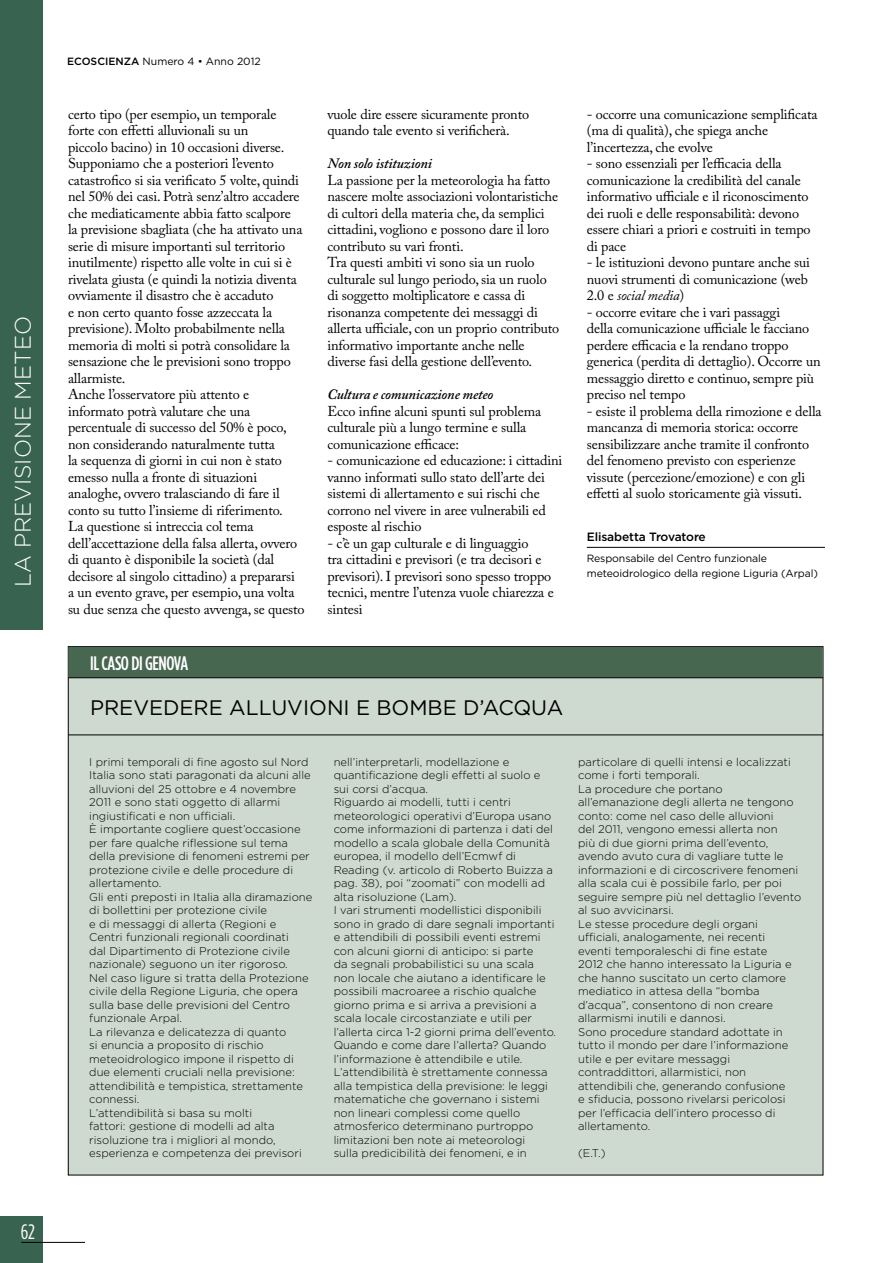
<style>
.page{position:relative;width:893px;height:1263px;background:#fff}
.page>*{position:absolute;margin:0;border:0;box-sizing:border-box;transform-origin:0 0}
.t1{font:300 22.5px "Gotham HTF";color:#fff}
.t2{font:21px "Gotham";color:#000}
.t3{font:21px "Gotham Condensed";color:#fff}
.t4{font:500 19.5px "Gotham Condensed";color:#fff}
.t5{font:14.25px/16.5px "Adobe Caslon Pro";letter-spacing:-.01em;color:#000}
.t6{font:italic 600 14.25px "Adobe Caslon Pro";letter-spacing:-.01em;color:#000}
.t7{font:500 12px "Gotham";letter-spacing:-.01em;color:#000}
.t8{font:300 11.25px/13.5px "Gotham HTF";color:#000}
.t9{font:10.5px/15px "Gotham";letter-spacing:-.01em;color:#000}
.s1{font-weight:500}
.s2{font-style:italic}
</style>
<div class="page">
<div style="left:0;top:1216px;width:43px;height:47px;background:#386351"></div>
<hr style="left:21px;top:1242px;width:64px;height:1px;background:#000">
<div style="left:0;top:0;width:43px;height:629px;background:#386351"></div>
<div style="left:68px;top:677px;width:755px;height:498px;background:#ced9d0"></div>
<hr style="left:587px;top:547px;width:238px;height:1px;background:#000">
<div style="left:68px;top:647px;width:755px;height:31px;background:#476751"></div>
<hr style="left:68px;top:735px;width:755px;height:1px;background:#000">
<hr style="left:68px;top:677px;width:755px;height:1px;background:#000">
<h1 class="t1" style="left:11px;top:587px;width:272px;rotate:-90deg">la previsione meteo</h1>
<h2 class="t3" style="left:21px;top:1221px;width:16px">62</h2>
<p class="t9" style="left:67px;top:54px;width:195px"><span class="s1">ecoscienza</span> Numero 4 • Anno 2012</p>
<p class="t5" style="left:68px;top:105px;width:238px">certo tipo (per esempio, un temporale forte con effetti alluvionali su un<br>piccolo bacino) in 10 occasioni diverse.<br>Supponiamo che a posteriori l’evento catastrofico si sia verificato 5 volte, quindi nel 50% dei casi. Potrà senz’altro accadere che mediaticamente abbia fatto scalpore<br>la previsione sbagliata (che ha attivato una serie di misure importanti sul territorio inutilmente) rispetto alle volte in cui si è rivelata giusta (e quindi la notizia diventa ovviamente il disastro che è accaduto<br>e non certo quanto fosse azzeccata la previsione). Molto probabilmente nella memoria di molti si potrà consolidare la sensazione che le previsioni sono troppo allarmiste.<br>Anche l’osservatore più attento e informato potrà valutare che una percentuale di successo del 50% è poco, non considerando naturalmente tutta<br>la sequenza di giorni in cui non è stato emesso nulla a fronte di situazioni analoghe, ovvero tralasciando di fare il conto su tutto l’insieme di riferimento.<br>La questione si intreccia col tema dell’accettazione della falsa allerta, ovvero di quanto è disponibile la società (dal decisore al singolo cittadino) a prepararsi<br>a un evento grave, per esempio, una volta su due senza che questo avvenga, se questo</p>
<p class="t5" style="left:327px;top:105px;width:203px">vuole dire essere sicuramente pronto quando tale evento si verificherà.</p>
<p class="t6" style="left:327px;top:155px;width:106px">Non solo istituzioni</p>
<p class="t5" style="left:327px;top:171px;width:233px">La passione per la meteorologia ha fatto nascere molte associazioni volontaristiche di cultori della materia che, da semplici cittadini, vogliono e possono dare il loro contributo su vari fronti.<br>Tra questi ambiti vi sono sia un ruolo culturale sul lungo periodo, sia un ruolo di soggetto moltiplicatore e cassa di risonanza competente dei messaggi di allerta ufficiale, con un proprio contributo informativo importante anche nelle diverse fasi della gestione dell’evento.</p>
<p class="t6" style="left:327px;top:386px;width:167px">Cultura e comunicazione meteo</p>
<p class="t5" style="left:327px;top:402px;width:215px">Ecco infine alcuni spunti sul problema culturale più a lungo termine e sulla comunicazione efficace:</p>
<p class="t5" style="left:327px;top:452px;width:236px">- comunicazione ed educazione: i cittadini vanno informati sullo stato dell’arte dei sistemi di allertamento e sui rischi che corrono nel vivere in aree vulnerabili ed esposte al rischio</p>
<p class="t5" style="left:327px;top:534px;width:228px">- c’è un gap culturale e di linguaggio<br>tra cittadini e previsori (e tra decisori e previsori). I previsori sono spesso troppo tecnici, mentre l’utenza vuole chiarezza e sintesi</p>
<h3 class="t4" style="left:90px;top:653px;width:85px">IL CASO DI GENOVA</h3>
<h2 class="t2" style="left:90px;top:696px;width:59px">PREvedere</h2>
<h2 class="t2" style="left:229px;top:696px;width:15px">all</h2>
<h2 class="t2" style="left:271px;top:696px;width:29px">uvioni</h2>
<h2 class="t2" style="left:356px;top:696px;width:37px">e bombe</h2>
<h2 class="t2" style="left:463px;top:696px;width:97px">d’acqua</h2>
<p class="t5" style="left:587px;top:105px;width:232px">- occorre una comunicazione semplificata (ma di qualità), che spiega anche l’incertezza, che evolve</p>
<p class="t5" style="left:587px;top:155px;width:225px">- sono essenziali per l’efficacia della comunicazione la credibilità del canale informativo ufficiale e il riconoscimento dei ruoli e delle responsabilità: devono essere chiari a priori e costruiti in tempo di pace</p>
<p class="t5" style="left:587px;top:254px;width:225px">- le istituzioni devono puntare anche sui nuovi strumenti di comunicazione (web<br>2.0 e <span class="s2">social media</span>)</p>
<p class="t5" style="left:587px;top:303px;width:235px">- occorre evitare che i vari passaggi<br>della comunicazione ufficiale le facciano perdere efficacia e la rendano troppo generica (perdita di dettaglio). Occorre un messaggio diretto e continuo, sempre più preciso nel tempo</p>
<p class="t5" style="left:587px;top:402px;width:236px">- esiste il problema della rimozione e della mancanza di memoria storica: occorre sensibilizzare anche tramite il confronto del fenomeno previsto con esperienze vissute (percezione/emozione) e con gli effetti al suolo storicamente già vissuti.</p>
<p class="t7" style="left:587px;top:530px;width:121px">Elisabetta Trovatore</p>
<p class="t9" style="left:587px;top:551px;width:233px">Responsabile del Centro funzionale meteoidrologico della regione Liguria (Arpal)</p>
<p class="t8" style="left:89px;top:755px;width:225px">I primi temporali di fine agosto sul Nord Italia sono stati paragonati da alcuni alle alluvioni del 25 ottobre e 4 novembre 2011 e sono stati oggetto di allarmi ingiustificati e non ufficiali.<br>È importante cogliere quest’occasione per fare qualche riflessione sul tema della previsione di fenomeni estremi per protezione civile e delle procedure di allertamento.<br>Gli enti preposti in Italia alla diramazione di bollettini per protezione civile<br>e di messaggi di allerta (Regioni e Centri funzionali regionali coordinati<br>dal Dipartimento di Protezione civile nazionale) seguono un iter rigoroso.<br>Nel caso ligure si tratta della Protezione civile della Regione Liguria, che opera sulla base delle previsioni del Centro funzionale Arpal.<br>La rilevanza e delicatezza di quanto<br>si enuncia a proposito di rischio meteoidrologico impone il rispetto di due elementi cruciali nella previsione: attendibilità e tempistica, strettamente connessi.<br>L’attendibilità si basa su molti<br>fattori: gestione di modelli ad alta risoluzione tra i migliori al mondo, esperienza e competenza dei previsori</p>
<p class="t8" style="left:334px;top:755px;width:224px">nell’interpretarli, modellazione e quantificazione degli effetti al suolo e sui corsi d’acqua.<br>Riguardo ai modelli, tutti i centri meteorologici operativi d’Europa usano come informazioni di partenza i dati del modello a scala globale della Comunità europea, il modello dell’Ecmwf di Reading (v. articolo di Roberto Buizza a pag. 38), poi “zoomati” con modelli ad alta risoluzione (Lam).<br>I vari strumenti modellistici disponibili sono in grado di dare segnali importanti e attendibili di possibili eventi estremi con alcuni giorni di anticipo: si parte<br>da segnali probabilistici su una scala non locale che aiutano a identificare le possibili macroaree a rischio qualche giorno prima e si arriva a previsioni a scala locale circostanziate e utili per l’allerta circa 1-2 giorni prima dell’evento.<br>Quando e come dare l’allerta? Quando l’informazione è attendibile e utile.<br>L’attendibilità è strettamente connessa alla tempistica della previsione: le leggi matematiche che governano i sistemi non lineari complessi come quello atmosferico determinano purtroppo limitazioni ben note ai meteorologi<br>sulla predicibilità dei fenomeni, e in</p>
<p class="t8" style="left:578px;top:755px;width:225px">particolare di quelli intensi e localizzati come i forti temporali.<br>La procedure che portano all’emanazione degli allerta ne tengono conto: come nel caso delle alluvioni<br>del 2011, vengono emessi allerta non<br>più di due giorni prima dell’evento, avendo avuto cura di vagliare tutte le informazioni e di circoscrivere fenomeni alla scala cui è possibile farlo, per poi seguire sempre più nel dettaglio l’evento al suo avvicinarsi.<br>Le stesse procedure degli organi ufficiali, analogamente, nei recenti eventi temporaleschi di fine estate<br>2012 che hanno interessato la Liguria e che hanno suscitato un certo clamore mediatico in attesa della “bomba d’acqua”, consentono di non creare allarmismi inutili e dannosi.<br>Sono procedure standard adottate in tutto il mondo per dare l’informazione utile e per evitare messaggi contraddittori, allarmistici, non attendibili che, generando confusione<br>e sfiducia, possono rivelarsi pericolosi per l’efficacia dell’intero processo di allertamento.</p>
<p class="t8" style="left:578px;top:1146px;width:29px">(E.T.)</p>
</div>
